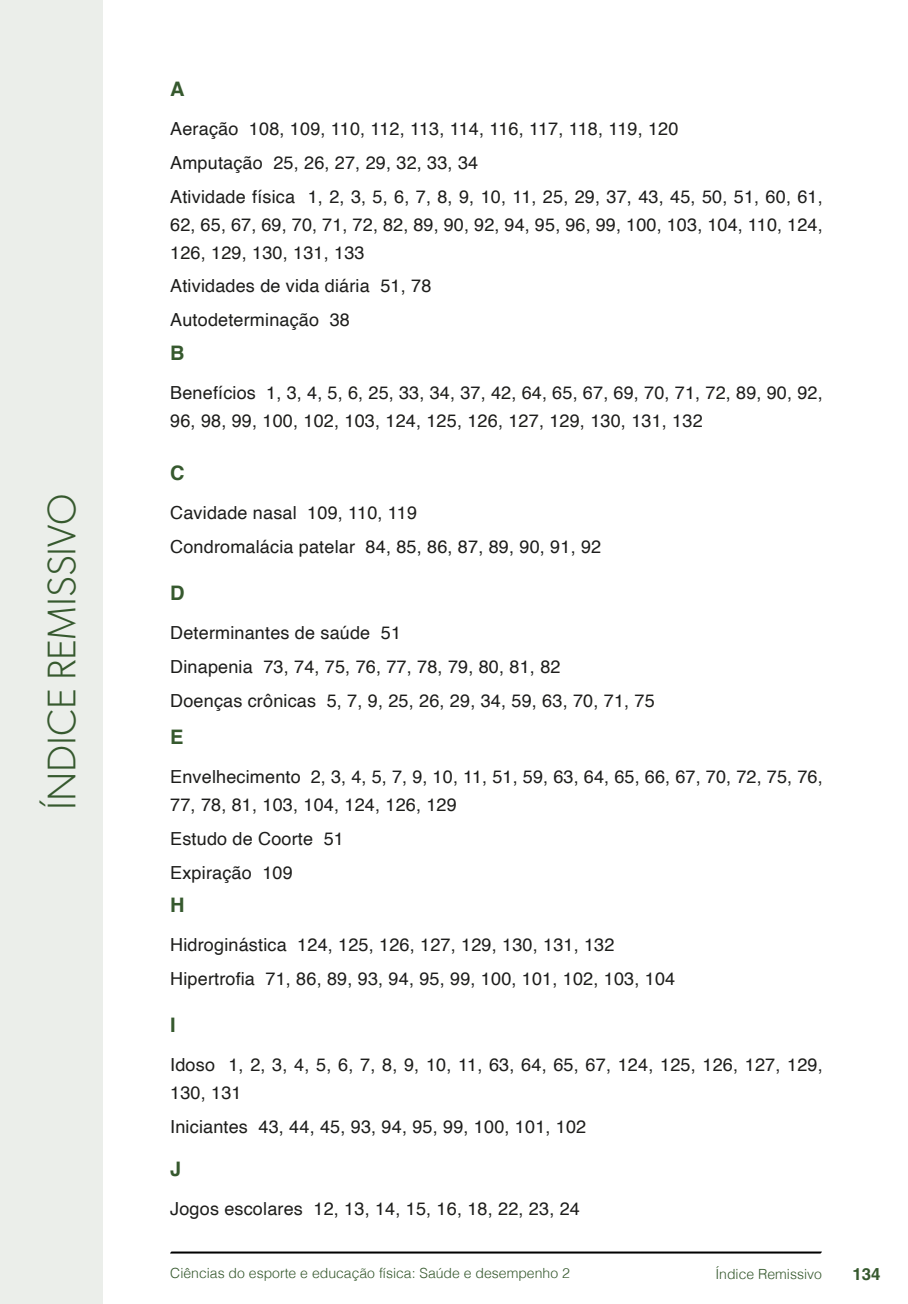
<style>
.page{position:relative;width:908px;height:1304px;background:#fff}
.page>*{position:absolute;margin:0;border:0;box-sizing:border-box;transform-origin:0 0}
.t1{font:300 40px "Gibson";color:#36592e}
.t2{font:700 20px "Helvetica";color:#36592e}
.t3{font:18px/33.6px "Helvetica";letter-spacing:.01em;color:#1d1d1b}
.t4{font:700 16.8px "Helvetica";color:#36592e}
.t5{font:300 14px "Helvetica";color:#36592e}
</style>
<div class="page">
<svg style="left:170px;top:1251px;width:651px;height:3px;background:#515151"></svg>
<div style="left:0;top:0;width:103px;height:1304px;background:#ebeeea"></div>
<h1 class="t1" style="left:37px;top:810px;width:317px;rotate:-90deg">ÍNDICE REMISSIVO</h1>
<p class="t2" style="left:170px;top:77px;width:16px">A</p>
<p class="t3" style="left:170px;top:113px;width:653px">Aeração 108, 109, 110, 112, 113, 114, 116, 117, 118, 119, 120<br>Amputação 25, 26, 27, 29, 32, 33, 34<br>Atividade física 1, 2, 3, 5, 6, 7, 8, 9, 10, 11, 25, 29, 37, 43, 45, 50, 51, 60, 61,</p>
<p class="t3" style="left:170px;top:211px;width:653px;line-height:28px">62, 65, 67, 69, 70, 71, 72, 82, 89, 90, 92, 94, 95, 96, 99, 100, 103, 104, 110, 124,<br>126, 129, 130, 131, 133</p>
<p class="t3" style="left:170px;top:270px;width:262px">Atividades de vida diária 51, 78<br>Autodeterminação 38</p>
<p class="t2" style="left:170px;top:341px;width:16px">B</p>
<p class="t3" style="left:170px;top:380px;width:653px;line-height:28px">Benefícios 1, 3, 4, 5, 6, 25, 33, 34, 37, 42, 64, 65, 67, 69, 70, 71, 72, 89, 90, 92,<br>96, 98, 99, 100, 102, 103, 124, 125, 126, 127, 129, 130, 131, 132</p>
<p class="t2" style="left:170px;top:461px;width:16px">C</p>
<p class="t3" style="left:170px;top:497px;width:432px">Cavidade nasal 109, 110, 119<br>Condromalácia patelar 84, 85, 86, 87, 89, 90, 91, 92</p>
<p class="t2" style="left:170px;top:581px;width:16px">D</p>
<p class="t3" style="left:170px;top:617px;width:486px">Determinantes de saúde 51<br>Dinapenia 73, 74, 75, 76, 77, 78, 79, 80, 81, 82<br>Doenças crônicas 5, 7, 9, 25, 26, 29, 34, 59, 63, 70, 71, 75</p>
<p class="t2" style="left:170px;top:725px;width:15px">E</p>
<p class="t3" style="left:170px;top:764px;width:653px;line-height:28px">Envelhecimento 2, 3, 4, 5, 7, 9, 10, 11, 51, 59, 63, 64, 65, 66, 67, 70, 72, 75, 76,<br>77, 78, 81, 103, 104, 124, 126, 129</p>
<p class="t3" style="left:170px;top:822px;width:175px">Estudo de Coorte 51<br>Expiração 109</p>
<p class="t2" style="left:170px;top:893px;width:16px">H</p>
<p class="t3" style="left:170px;top:929px;width:506px">Hidroginástica 124, 125, 126, 127, 129, 130, 131, 132<br>Hipertrofia 71, 86, 89, 93, 94, 95, 99, 100, 101, 102, 103, 104</p>
<p class="t2" style="left:170px;top:1013px;width:7px">I</p>
<p class="t3" style="left:170px;top:1052px;width:653px;line-height:28px">Idoso 1, 2, 3, 4, 5, 6, 7, 8, 9, 10, 11, 63, 64, 65, 67, 124, 125, 126, 127, 129,<br>130, 131</p>
<p class="t3" style="left:170px;top:1110px;width:417px">Iniciantes 43, 44, 45, 93, 94, 95, 99, 100, 101, 102</p>
<p class="t2" style="left:170px;top:1157px;width:13px">J</p>
<p class="t3" style="left:170px;top:1193px;width:411px">Jogos escolares 12, 13, 14, 15, 16, 18, 22, 23, 24</p>
<p class="t5" style="left:170px;top:1261px;width:401px">Ciências do esporte e educação física: Saúde e desempenho 2</p>
<p class="t5" style="left:715px;top:1262px;width:108px">Índice Remissivo</p>
<p class="t4" style="left:851px;top:1264px;width:30px">134</p>
</div>
